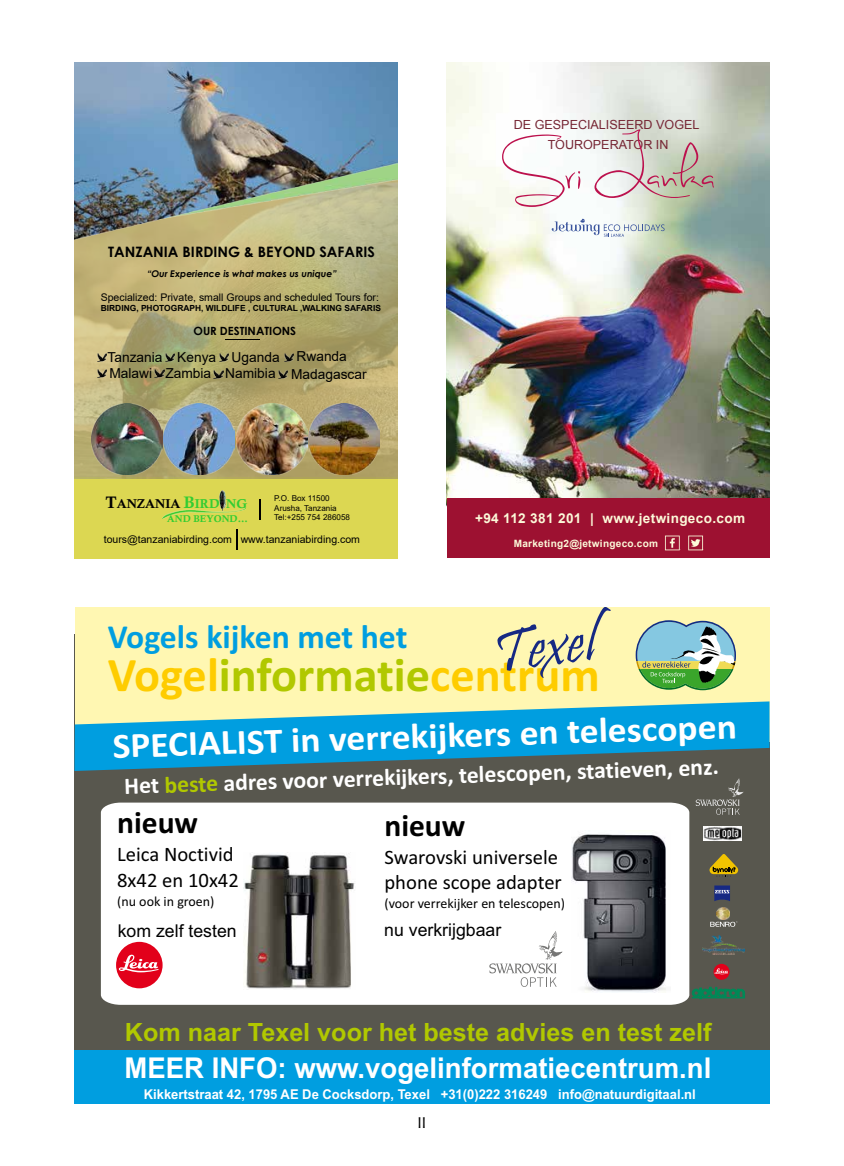
<style>
.page{position:relative;width:844px;height:1166px;background:#fff}
.page>*{position:absolute;margin:0;border:0;box-sizing:border-box;transform-origin:0 0}
.t1{font:92.4px "Sweetly Broken";color:#bc114d}
.t2{font:61.77px "Pristina";color:#162983}
.t3{font:700 48.3px "Calibri";color:#fecc00}
.t4{font:700 35.7px "Calibri";color:#fff;scale:1.05 1}
.t5{font:700 33.77px "Calibri";color:#009ee0}
.t6{font:700 31.5px "Calibri";color:#000}
.t7{font:700 28.7px "Arial";color:#fff;scale:.96 1}
.t8{font:700 25.2px "Arial";color:#b1c800}
.t9{font:700 23.62px "Calibri";color:#fff}
.t10{font:20.65px/25.2px "Calibri";color:#000}
.t11{font:17.68px "Arial";color:#000}
.t12{font:15.75px "Optima";color:#000}
.t13{font:700 14.35px "Century Gothic";color:#000}
.t14{font:14px "Calibri";color:#000}
.t15{font:13.83px/17.2px "Arial";color:#000}
.t16{font:700 13.65px "Arial";letter-spacing:.025em;color:#fcf9d9}
.t17{font:700 13.47px "Arial";color:#fff;scale:.96 1}
.t18{font:12.78px "Calis MT Bol";color:#000}
.t19{font:12.6px "Arial";color:#762634}
.t20{font:700 11.38px "Century Gothic";color:#000}
.t21{font:10.5px "Arial";color:#000}
.t22{font:700 9.97px "Arial";letter-spacing:.025em;color:#fcf9d9}
.t23{font:9.8px "Calis MT Bol";color:#32cd32}
.t24{font:italic 700 9.28px "Century Gothic";color:#000}
.t25{font:700 8.4px "Arial";letter-spacing:-.005em;color:#000}
.t26{font:8.05px/9.6px "Arial";color:#000}
.s1{font-size:16.62px}
.s2{font-size:16.62px;color:#32cd32}
.s3{color:#32cd32}
.s4{color:#b1c800}
</style>
<div class="page">
<div style="left:74px;top:633px;width:695px;height:462px;background:#58574e"></div>
<div style="left:75px;top:608px;width:694px;height:134px;background:#fff7b2"></div>
<svg style="left:74px;top:701px;width:695px;height:70px;fill:#009ee0"></svg>
<svg style="left:695px;top:778px;width:48px;height:37px"></svg>
<div style="left:101px;top:802px;width:588px;height:203px;background:#fff"></div>
<svg style="left:635px;top:620px;width:100px;height:70px;background:#92bc9e"></svg>
<div style="left:74px;top:1050px;width:695px;height:54px;background:#009ee0"></div>
<svg style="left:709px;top:854px;width:29px;height:23px"></svg>
<svg style="left:692px;top:987px;width:52px;height:12px"></svg>
<svg style="left:714px;top:885px;width:15px;height:16px"></svg>
<svg style="left:713px;top:964px;width:16px;height:16px"></svg>
<svg style="left:714px;top:968px;width:14px;height:6px"></svg>
<svg style="left:710px;top:907px;width:27px;height:20px"></svg>
<img style="left:702px;top:935px;width:42px;height:19px">
<img style="left:703px;top:826px;width:38px;height:14px">
<img style="left:243px;top:852px;width:112px;height:138px">
<div style="left:116px;top:942px;width:46px;height:46px;background:#e2001a;border-radius:50%"></div>
<svg style="left:119px;top:954px;width:39px;height:18px"></svg>
<img style="left:571px;top:831px;width:99px;height:161px">
<svg style="left:489px;top:931px;width:73px;height:56px;background:#f0f0f0"></svg>
<img style="left:446px;top:62px;width:323px;height:436px">
<div style="left:446px;top:498px;width:323px;height:60px;background:#9d1131"></div>
<svg style="left:551px;top:218px;width:113px;height:19px"></svg>
<svg style="left:665px;top:535px;width:14px;height:15px"></svg>
<svg style="left:688px;top:535px;width:14px;height:15px"></svg>
<img style="left:74px;top:241px;width:323px;height:317px">
<svg style="left:260px;top:500px;width:1px;height:20px"></svg>
<svg style="left:237px;top:530px;width:1px;height:20px"></svg>
<img style="left:163px;top:508px;width:82px;height:10px">
<img style="left:220px;top:491px;width:5px;height:19px">
<svg style="left:97px;top:353px;width:9px;height:8px"></svg>
<img style="left:92px;top:404px;width:287px;height:71px">
<svg style="left:97px;top:369px;width:9px;height:8px"></svg>
<svg style="left:155px;top:369px;width:9px;height:8px"></svg>
<svg style="left:214px;top:370px;width:9px;height:8px"></svg>
<svg style="left:284px;top:354px;width:9px;height:8px"></svg>
<svg style="left:278px;top:370px;width:10px;height:8px"></svg>
<svg style="left:165px;top:353px;width:9px;height:8px"></svg>
<svg style="left:219px;top:353px;width:10px;height:8px"></svg>
<img style="left:225px;top:340px;width:34px;height:1px">
<img style="left:74px;top:62px;width:323px;height:178px">
<p class="t13" style="left:108px;top:241px;width:268px">TANZANIA BIRDING &amp; BEYOND SAFARIS</p>
<p class="t24" style="left:147px;top:266px;width:191px">“Our Experience is what makes us unique”</p>
<p class="t21" style="left:101px;top:290px;width:280px">Specialized: Private, small Groups and scheduled Tours for:</p>
<p class="t25" style="left:101px;top:302px;width:282px">BIRDING, PHOTOGRAPH, WILDLIFE , CULTURAL ,WALKING SAFARIS</p>
<p class="t20" style="left:193px;top:323px;width:104px">OUR DESTINATIONS</p>
<p class="t15" style="left:109px;top:348px;width:259px;text-indent:187px">Rwanda<br>Malawi Zambia Namibia Madagascar</p>
<p class="t15" style="left:107px;top:348px;width:57px">Tanzania</p>
<p class="t15" style="left:177px;top:348px;width:104px">Kenya Uganda</p>
<p class="t26" style="left:274px;top:493px;width:77px">P.O. Box 11500<br>Arusha, Tanzania<br>Tel:+255 754 286058</p>
<p class="t21" style="left:104px;top:532px;width:258px">tours@tanzaniabirding.com www.tanzaniabirding.com</p>
<p class="t18" style="left:105px;top:497px;width:143px"><span class="s1">T</span>ANZANIA <span class="s2">B</span><span class="s3">IRD NG</span></p>
<p class="t23" style="left:167px;top:513px;width:82px">AND BEYOND...</p>
<p class="t19" style="left:513px;top:116px;width:187px">DE GESPECIALISEERD VOGEL</p>
<p class="t1" style="left:501px;top:118px;width:214px">Sri Lanka</p>
<p class="t19" style="left:547px;top:136px;width:122px">TOUROPERATOR IN</p>
<p class="t16" style="left:475px;top:509px;width:271px">+94 112 381 201 | www.jetwingeco.com</p>
<p class="t22" style="left:513px;top:536px;width:146px">Marketing2@jetwingeco.com</p>
<p class="t2" style="left:486px;top:619px;width:106px;rotate:-7deg">Texel</p>
<p class="t4" style="left:112px;top:722px;width:596px;rotate:-2deg">SPECIALIST in verrekijkers en telescopen</p>
<p class="t9" style="left:124px;top:770px;width:596px;rotate:-2deg">Het <span class="s4">beste</span> adres voor verrekijkers, telescopen, statieven, enz.</p>
<p class="t5" style="left:108px;top:612px;width:301px">Vogels kijken met het</p>
<p class="t3" style="left:108px;top:641px;width:493px">Vogel<span class="s4">informatie</span>centrum</p>
<p class="t6" style="left:117px;top:800px;width:82px">nieuw</p>
<p class="t10" style="left:117px;top:841px;width:123px">Leica Noctivid<br>8x42 en 10x42</p>
<p class="t14" style="left:117px;top:891px;width:99px">(nu ook in groen)</p>
<p class="t11" style="left:118px;top:919px;width:120px">kom zelf testen</p>
<p class="t6" style="left:384px;top:803px;width:82px">nieuw</p>
<p class="t10" style="left:384px;top:844px;width:179px">Swarovski universele phone scope adapter</p>
<p class="t14" style="left:384px;top:893px;width:182px">(voor verrekijker en telescopen)</p>
<p class="t11" style="left:384px;top:918px;width:118px">nu verkrijgbaar</p>
<p class="t8" style="left:125px;top:1014px;width:588px">Kom naar Texel voor het beste advies en test zelf</p>
<p class="t7" style="left:124px;top:1047px;width:612px">MEER INFO: www.vogelinformatiecentrum.nl</p>
<p class="t17" style="left:144px;top:1085px;width:576px">Kikkertstraat 42, 1795 AE De Cocksdorp, Texel +31(0)222 316249 info@natuurdigitaal.nl</p>
<h3 class="t12" style="left:417px;top:1114px;width:10px">II</h3>
</div>
